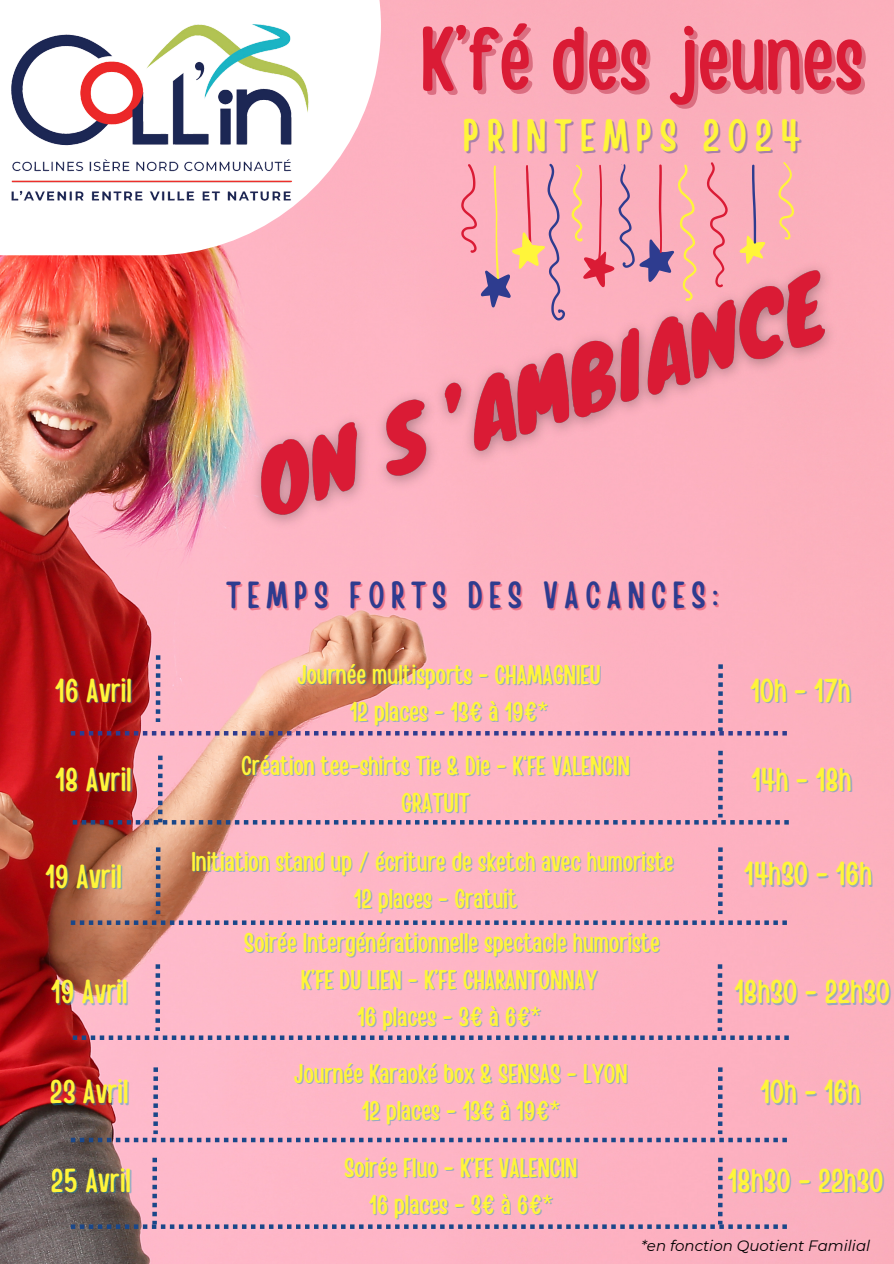
<style>
.page{position:relative;width:894px;height:1264px;background:#fff}
.page>*{position:absolute;margin:0;border:0;box-sizing:border-box;transform-origin:0 0}
.t1{font:90px "Handy Casual Condensed";color:#da1b35}
.t2{font:45px "Handy Casual Condensed";letter-spacing:.17em;color:#fff53a}
.t3{font:37.5px "Handy Casual Condensed";letter-spacing:.17em;color:#2e3c8f}
.t4{font:33px "Handy Casual Condensed";color:#fff53a}
.t5{font:27px/37.2px "Handy Casual Condensed";color:#fff53a;text-align:center}
.t6{font:italic 15px "Montserrat";color:#000}
</style>
<div class="page">
<img style="left:0;top:0;width:893px;height:1263px">
<svg style="left:461px;top:164px;width:104px;height:68px;background:#f5a6b4"></svg>
<svg style="left:571px;top:164px;width:125px;height:68px;background:#f5aab0"></svg>
<svg style="left:778px;top:162px;width:16px;height:70px"></svg>
<svg style="left:706px;top:162px;width:21px;height:70px"></svg>
<svg style="left:739px;top:165px;width:26px;height:67px;background:#e7a3b7"></svg>
<svg style="left:0;top:0;width:381px;height:255px"></svg>
<img style="left:0;top:0;width:315px;height:221px">
<img style="left:215px;top:232px;width:654px;height:320px">
<svg style="left:71px;top:920px;width:715px;height:4px;background:#937ea1"></svg>
<svg style="left:71px;top:655px;width:715px;height:80px;background:#e89ba3"></svg>
<svg style="left:73px;top:750px;width:715px;height:74px;background:#eba0ab"></svg>
<svg style="left:717px;top:847px;width:5px;height:67px"></svg>
<svg style="left:156px;top:847px;width:4px;height:67px"></svg>
<svg style="left:73px;top:964px;width:715px;height:75px;background:#f5aebe"></svg>
<svg style="left:71px;top:1067px;width:715px;height:75px;background:#eea8b9"></svg>
<svg style="left:71px;top:1157px;width:715px;height:71px;background:#e9a8b9"></svg>
<h2 class="t1" style="left:420px;top:0;width:445px">K’fé des jeunes</h2>
<h3 class="t2" style="left:463px;top:106px;width:339px">PRINTEMPS 2024</h3>
<h4 class="t4" style="left:55px;top:668px;width:78px">16 Avril</h4>
<h5 class="t4" style="left:55px;top:757px;width:78px">18 Avril</h5>
<p class="t3" style="left:226px;top:570px;width:493px">TEMPS FORTS DES VACANCES:</p>
<h5 class="t5" style="left:297px;top:654px;width:305px">Journée multisports - CHAMAGNIEU</h5>
<h5 class="t5" style="left:350px;top:691px;width:199px">12 places - 13€ à 19€*</h5>
<h5 class="t5" style="left:241px;top:745px;width:390px">Création tee-shirts Tie &amp; Die - K‘FE VALENCIN</h5>
<h6 class="t5" style="left:401px;top:782px;width:70px">GRATUIT</h6>
<h5 class="t4" style="left:750px;top:668px;width:101px">10h - 17h</h5>
<h5 class="t4" style="left:751px;top:757px;width:102px">14h - 18h</h5>
<h6 class="t5" style="left:191px;top:841px;width:483px">Initiation stand up / écriture de sketch avec humoriste</h6>
<h5 class="t5" style="left:354px;top:878px;width:165px">12 places - Gratuit</h5>
<p class="t4" style="left:45px;top:854px;width:78px">19 Avril</p>
<p class="t4" style="left:744px;top:852px;width:129px">14h30 - 16h</p>
<h6 class="t4" style="left:51px;top:970px;width:78px">19 Avril</h6>
<p class="t5" style="left:244px;top:922px;width:417px">Soirée Intergénérationnelle spectacle humoriste<br>K’FE DU LIEN - K’FE CHARANTONNAY<br>16 places - 3€ à 6€*</p>
<h6 class="t4" style="left:734px;top:970px;width:157px">18h30 - 22h30</h6>
<h5 class="t4" style="left:50px;top:1070px;width:80px">23 Avril</h5>
<h5 class="t5" style="left:294px;top:1053px;width:335px">Journée Karaoké box &amp; SENSAS - LYON</h5>
<h6 class="t5" style="left:362px;top:1090px;width:199px">12 places - 13€ à 19€*</h6>
<h5 class="t4" style="left:760px;top:1070px;width:101px">10h - 16h</h5>
<h6 class="t4" style="left:51px;top:1158px;width:82px">25 Avril</h6>
<h5 class="t5" style="left:344px;top:1147px;width:234px">Soirée Fluo - K’FE VALENCIN</h5>
<p class="t5" style="left:369px;top:1184px;width:185px">16 places - 3€ à 6€*</p>
<p class="t4" style="left:727px;top:1158px;width:157px">18h30 - 22h30</p>
<p class="t6" style="left:641px;top:1236px;width:230px">*en fonction Quotient Familial</p>
</div>
